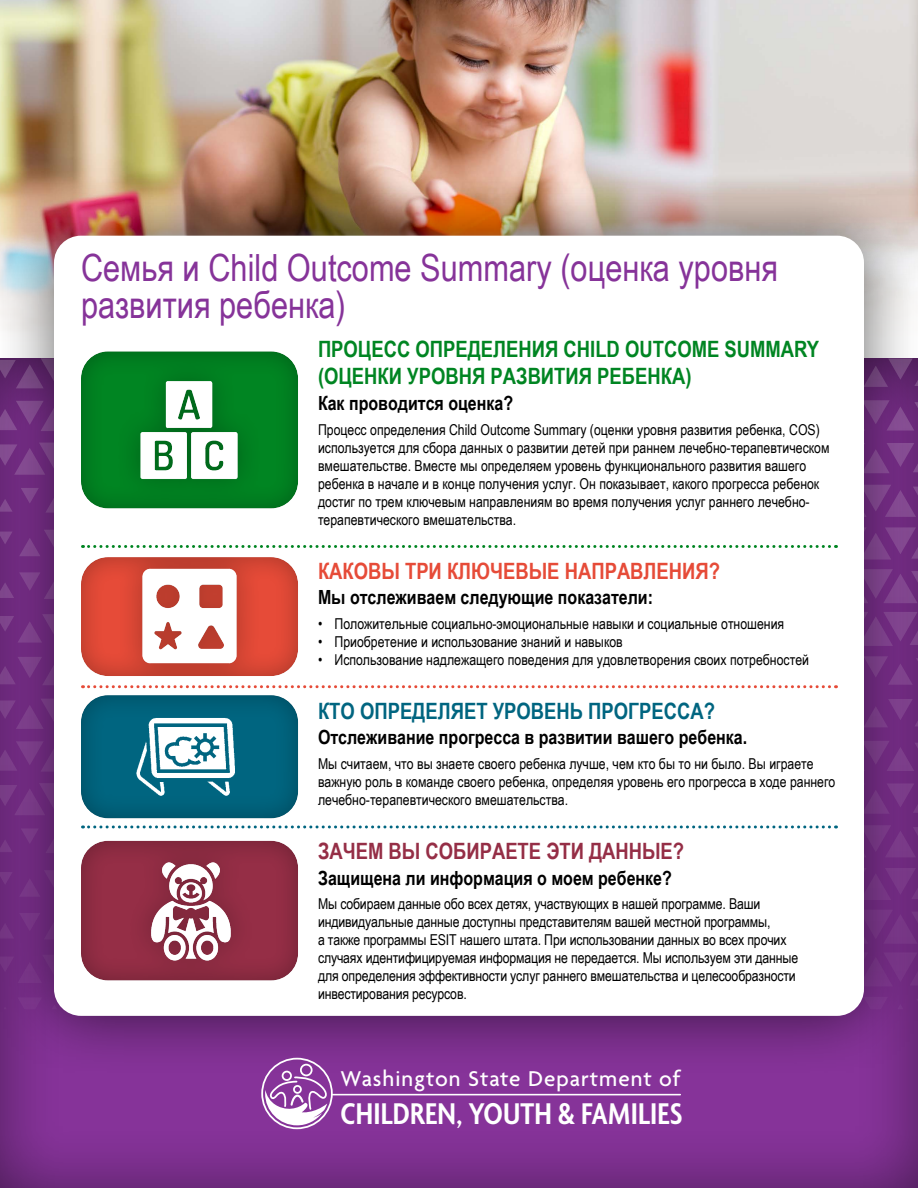
<style>
.page{position:relative;width:918px;height:1188px;background:#fff}
.page>*{position:absolute;margin:0;border:0;box-sizing:border-box;transform-origin:0 0}
.t1{font:37.5px/37.5px "Arial Narrow";color:#863399}
.t2{font:600 condensed 32.4px "Agenda";letter-spacing:.005em;color:#fff}
.t3{font:500 23.1px "Agenda";letter-spacing:.045em;color:#fff}
.t4{font:700 22.5px/27px "Arial Narrow";color:#008522}
.t5{font:700 22.5px "Arial Narrow";color:#006580}
.t6{font:700 22.5px "Arial Narrow";color:#e64b38}
.t7{font:700 22.5px "Arial Narrow";color:#952e46}
.t8{font:700 19.5px "Arial Narrow";color:#000}
.t9{font:15px/18px "Arial Narrow";color:#000}
</style>
<div class="page">
<img style="left:0;top:0;width:918px;height:175px">
<div style="left:0;top:348px;width:918px;height:840px;background:#000;opacity:.6"></div>
<div style="left:0;top:175px;width:918px;height:902px;background:#000;opacity:.6"></div>
<div style="left:54px;top:236px;width:810px;height:780px;background:#fff;border-radius:27px"></div>
<svg style="left:19px;top:526px;width:590px;height:35px"></svg>
<svg style="left:611px;top:526px;width:307px;height:35px"></svg>
<svg style="left:0;top:654px;width:535px;height:34px"></svg>
<svg style="left:537px;top:654px;width:381px;height:34px"></svg>
<svg style="left:81px;top:825px;width:578px;height:4px"></svg>
<svg style="left:661px;top:824px;width:257px;height:34px"></svg>
<hr style="left:332px;top:1094px;width:348px;height:1px;background:#fff">
<div style="left:261px;top:1058px;width:72px;height:71px;border:2px solid #fff;border-radius:50%"></div>
<div style="left:300px;top:1064px;width:13px;height:12px;border:2px solid #fff;border-radius:50%"></div>
<div style="left:282px;top:1071px;width:10px;height:10px;border:2px solid #fff;border-radius:50%"></div>
<svg style="left:265px;top:1074px;width:66px;height:51px"></svg>
<div style="left:66px;top:342px;width:244px;height:168px;background:#000;opacity:.3"></div>
<div style="left:66px;top:548px;width:244px;height:130px;background:#000;opacity:.3"></div>
<div style="left:66px;top:686px;width:244px;height:135px;background:#000;opacity:.3"></div>
<div style="left:66px;top:831px;width:244px;height:152px;background:#000;opacity:.3"></div>
<h1 class="t1" style="left:81px;top:248px;width:699px">Семья и Child Outcome Summary (оценка уровня развития ребенка)</h1>
<h3 class="t4" style="left:318px;top:335px;width:503px">ПРОЦЕСС ОПРЕДЕЛЕНИЯ CHILD OUTCOME SUMMARY (ОЦЕНКИ УРОВНЯ РАЗВИТИЯ РЕБЕНКА)</h3>
<h3 class="t8" style="left:318px;top:388px;width:197px">Как проводится оценка?</h3>
<p class="t9" style="left:318px;top:420px;width:513px">Процесс определения Child Outcome Summary (оценки уровня развития ребенка, COS) используется для сбора данных о развитии детей при раннем лечебно-терапевтическом вмешательстве. Вместе мы определяем уровень функционального развития вашего ребенка в начале и в конце получения услуг. Он показывает, какого прогресса ребенок достиг по трем ключевым направлениям во время получения услуг раннего лечебно&shy;терапевтического вмешательства.</p>
<h3 class="t6" style="left:318px;top:554px;width:404px">КАКОВЫ ТРИ КЛЮЧЕВЫЕ НАПРАВЛЕНИЯ?</h3>
<h3 class="t8" style="left:318px;top:583px;width:337px">Мы отслеживаем следующие показатели:</h3>
<p class="t9" style="left:318px;top:614px;width:468px">• Положительные социально-эмоциональные навыки и социальные отношения</p>
<p class="t9" style="left:318px;top:632px;width:306px">• Приобретение и использование знаний и навыков</p>
<p class="t9" style="left:318px;top:650px;width:493px">• Использование надлежащего поведения для удовлетворения своих потребностей</p>
<h3 class="t5" style="left:318px;top:694px;width:399px">КТО ОПРЕДЕЛЯЕТ УРОВЕНЬ ПРОГРЕССА?</h3>
<h3 class="t8" style="left:318px;top:723px;width:431px">Отслеживание прогресса в развитии вашего ребенка.</h3>
<p class="t9" style="left:318px;top:754px;width:519px">Мы считаем, что вы знаете своего ребенка лучше, чем кто бы то ни было. Вы играете важную роль в команде своего ребенка, определяя уровень его прогресса в ходе раннего лечебно-терапевтического вмешательства.</p>
<h3 class="t7" style="left:318px;top:834px;width:368px">ЗАЧЕМ ВЫ СОБИРАЕТЕ ЭТИ ДАННЫЕ?</h3>
<h3 class="t8" style="left:318px;top:863px;width:355px">Защищена ли информация о моем ребенке?</h3>
<p class="t9" style="left:318px;top:895px;width:482px">Мы собираем данные обо всех детях, участвующих в нашей программе. Ваши индивидуальные данные доступны представителям вашей местной программы,<br>а также программы ESIT нашего штата. При использовании данных во всех прочих случаях идентифицируемая информация не передается. Мы используем эти данные для определения эффективности услуг раннего вмешательства и целесообразности инвестирования ресурсов.</p>
<h3 class="t3" style="left:341px;top:1066px;width:342px">Washington State Department of</h3>
<h2 class="t2" style="left:341px;top:1096px;width:343px">CHILDREN, YOUTH &amp; FAMILIES</h2>
</div>
